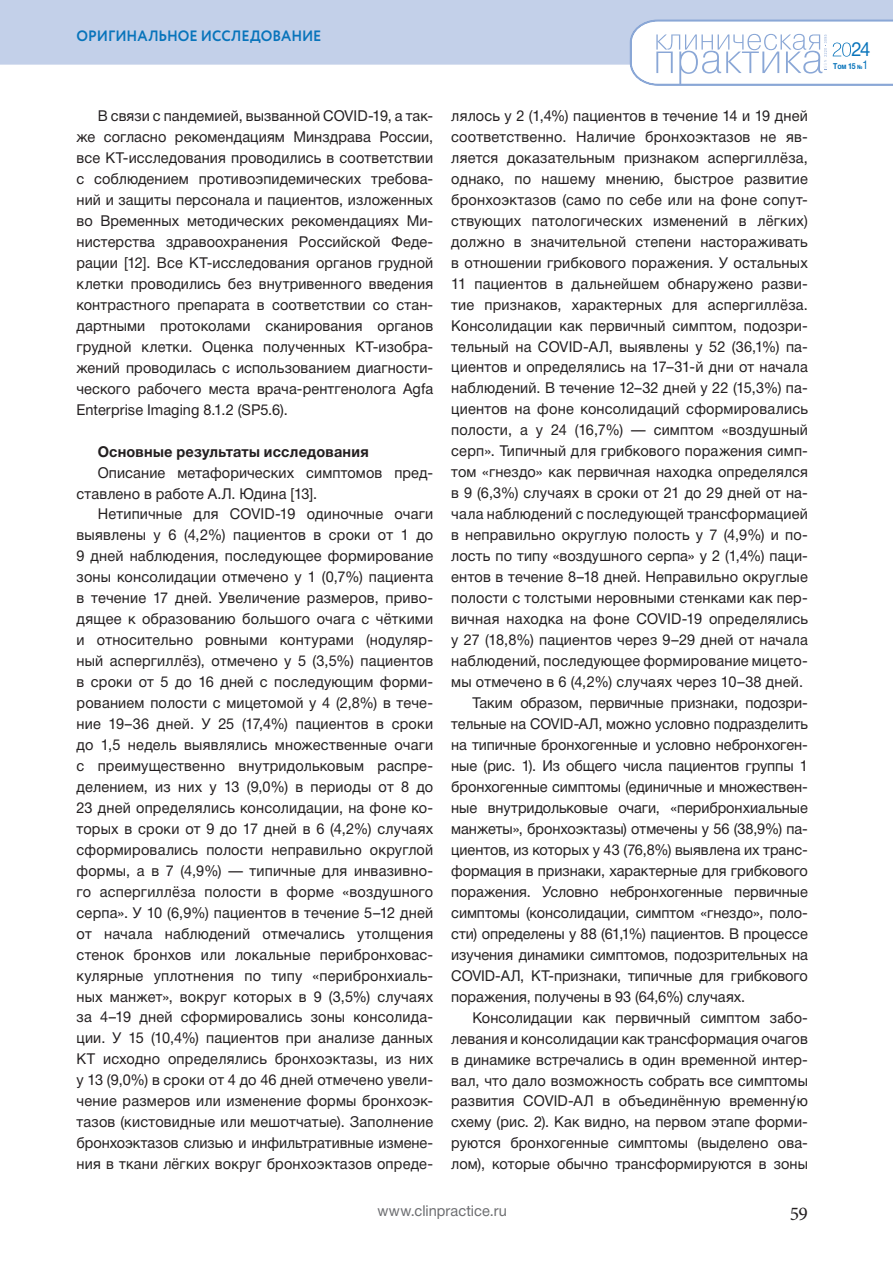
<style>
.page{position:relative;width:893px;height:1263px;background:#fff}
.page>*{position:absolute;margin:0;border:0;box-sizing:border-box;transform-origin:0 0}
.t1{font:19.5px "Helvetica Neue Cyr";color:#0874bb;scale:.95 1}
.t2{font:19.5px "Minion Pro";color:#231f20}
.t3{font:15px/21px "Helvetica Neue Cyr";letter-spacing:.01em;color:#231f20;text-align:justify}
.t4{font:15px "Helvetica Neue Cyr";letter-spacing:.01em;color:#231f20;scale:.96 1}
.t5{font:700 15px "Helvetica Neue Cyr";letter-spacing:.01em;color:#231f20}
.t6{font:700 15px "Circe";letter-spacing:-.005em;color:#0874bb;scale:.95 1}
.t7{font:15px "Helvetica Neue Cyr";letter-spacing:.005em;color:#6c6d70}
.t8{font:700 8.25px "Helvetica Neue Cyr";color:#0874bb;scale:.85 1}
.s1{font-size:6px}
.s2{font-weight:400;font-size:12px}
</style>
<div class="page">
<div style="left:0;top:0;width:893px;height:65px;background:#c3d0e9"></div>
<svg style="left:629px;top:19px;width:264px;height:67px"></svg>
<p class="t6" style="left:77px;top:26px;width:259px">ОРИГИНАЛЬНОЕ ИССЛЕДОВАНИЕ</p>
<p class="t3" style="left:77px;top:106px;width:358px;text-indent:21px">В связи с пандемией, вызванной COVID-19, а так&shy;же согласно рекомендациям Минздрава России, все КТ-исследования проводились в соответствии с соблюдением противоэпидемических требова&shy;ний и защиты персонала и пациентов, изложенных во Временных методических рекомендациях Ми&shy;нистерства здравоохранения Российской Феде&shy;рации [12]. Все КТ-исследования органов грудной клетки проводились без внутривенного введения контрастного препарата в соответствии со стан&shy;дартными протоколами сканирования органов грудной клетки. Оценка полученных КТ-изобра&shy;жений проводилась с использованием диагности&shy;ческого рабочего места врача-рентгенолога Agfa Enterprise Imaging 8.1.2 (SP5.6).</p>
<p class="t5" style="left:98px;top:443px;width:272px">Основные результаты исследования</p>
<p class="t3" style="left:77px;top:462px;width:358px;text-indent:21px">Описание метафорических симптомов пред&shy;ставлено в работе А.Л. Юдина [13].</p>
<p class="t3" style="left:77px;top:504px;width:358px;text-indent:21px">Нетипичные для COVID-19 одиночные очаги выявлены у 6 (4,2%) пациентов в сроки от 1 до 9 дней наблюдения, последующее формирование зоны консолидации отмечено у 1 (0,7%) пациента в течение 17 дней. Увеличение размеров, приво&shy;дящее к образованию большого очага с чёткими и относительно ровными контурами (нодуляр&shy;ный аспергиллёз), отмечено у 5 (3,5%) пациентов в сроки от 5 до 16 дней с последующим форми&shy;рованием полости с мицетомой у 4 (2,8%) в тече&shy;ние 19–36 дней. У 25 (17,4%) пациентов в сроки до 1,5 недель выявлялись множественные очаги с преимущественно внутридольковым распре&shy;делением, из них у 13 (9,0%) в периоды от 8 до 23 дней определялись консолидации, на фоне ко&shy;торых в сроки от 9 до 17 дней в 6 (4,2%) случаях сформировались полости неправильно округлой формы, а в 7 (4,9%) — типичные для инвазивно&shy;го аспергиллёза полости в форме «воздушного серпа». У 10 (6,9%) пациентов в течение 5–12 дней от начала наблюдений отмечались утолщения стенок бронхов или локальные перибронховас&shy;кулярные уплотнения по типу «перибронхиаль&shy;ных манжет», вокруг которых в 9 (3,5%) случаях за 4–19 дней сформировались зоны консолида&shy;ции. У 15 (10,4%) пациентов при анализе данных КТ исходно определялись бронхоэктазы, из них у 13 (9,0%) в сроки от 4 до 46 дней отмечено увели&shy;чение размеров или изменение формы бронхоэк&shy;тазов (кистовидные или мешотчатые). Заполнение бронхоэктазов слизью и инфильтративные измене&shy;ния в ткани лёгких вокруг бронхоэктазов опреде-</p>
<p class="t3" style="left:451px;top:105px;width:358px">лялось у 2 (1,4%) пациентов в течение 14 и 19 дней</p>
<p class="t3" style="left:451px;top:126px;width:358px">соответственно. Наличие бронхоэктазов не яв-</p>
<p class="t3" style="left:451px;top:147px;width:358px">ляется доказательным признаком аспергиллёза,</p>
<p class="t3" style="left:451px;top:168px;width:358px">однако, по нашему мнению, быстрое развитие</p>
<p class="t3" style="left:451px;top:189px;width:358px">бронхоэктазов (само по себе или на фоне сопут-</p>
<p class="t3" style="left:451px;top:210px;width:358px">ствующих патологических изменений в лёгких)</p>
<p class="t3" style="left:451px;top:231px;width:358px">должно в значительной степени настораживать</p>
<p class="t3" style="left:451px;top:252px;width:358px">в отношении грибкового поражения. У остальных</p>
<p class="t3" style="left:451px;top:273px;width:358px">11 пациентов в дальнейшем обнаружено разви-</p>
<p class="t3" style="left:451px;top:294px;width:358px">тие признаков, характерных для аспергиллёза.</p>
<p class="t3" style="left:451px;top:315px;width:358px">Консолидации как первичный симптом, подозри-</p>
<p class="t3" style="left:451px;top:336px;width:358px">тельный на COVID-АЛ, выявлены у 52 (36,1%) па-</p>
<p class="t3" style="left:451px;top:357px;width:358px">циентов и определялись на 17–31-й дни от начала</p>
<p class="t3" style="left:451px;top:378px;width:358px">наблюдений. В течение 12–32 дней у 22 (15,3%) па-</p>
<p class="t3" style="left:451px;top:399px;width:358px">циентов на фоне консолидаций сформировались</p>
<p class="t3" style="left:451px;top:420px;width:358px">полости, а у 24 (16,7%) — симптом «воздушный</p>
<p class="t3" style="left:451px;top:441px;width:357px">серп». Типичный для грибкового поражения симп-</p>
<p class="t3" style="left:451px;top:462px;width:358px">том «гнездо» как первичная находка определялся</p>
<p class="t3" style="left:451px;top:483px;width:358px">в 9 (6,3%) случаях в сроки от 21 до 29 дней от на-</p>
<p class="t3" style="left:451px;top:503px;width:358px">чала наблюдений с последующей трансформацией</p>
<p class="t3" style="left:451px;top:524px;width:358px">в неправильно округлую полость у 7 (4,9%) и по-</p>
<p class="t3" style="left:451px;top:545px;width:358px">лость по типу «воздушного серпа» у 2 (1,4%) паци-</p>
<p class="t3" style="left:451px;top:566px;width:358px">ентов в течение 8–18 дней. Неправильно округлые</p>
<p class="t3" style="left:451px;top:587px;width:358px">полости с толстыми неровными стенками как пер-</p>
<p class="t3" style="left:451px;top:608px;width:358px">вичная находка на фоне COVID-19 определялись</p>
<p class="t3" style="left:451px;top:629px;width:358px">у 27 (18,8%) пациентов через 9–29 дней от начала</p>
<p class="t3" style="left:451px;top:650px;width:358px">наблюдений, последующее формирование мицето-</p>
<p class="t3" style="left:451px;top:671px;width:353px">мы отмечено в 6 (4,2%) случаях через 10–38 дней.</p>
<p class="t3" style="left:472px;top:692px;width:337px">Таким образом, первичные признаки, подозри-</p>
<p class="t4" style="left:451px;top:716px;width:373px">тельные на COVID-АЛ, можно условно подразделить</p>
<p class="t3" style="left:451px;top:734px;width:358px">на типичные бронхогенные и условно небронхоген-</p>
<p class="t3" style="left:451px;top:755px;width:358px">ные (рис. 1). Из общего числа пациентов группы 1</p>
<p class="t3" style="left:451px;top:776px;width:358px">бронхогенные симптомы (единичные и множествен-</p>
<p class="t3" style="left:451px;top:797px;width:358px">ные внутридольковые очаги, «перибронхиальные</p>
<p class="t3" style="left:451px;top:818px;width:358px">манжеты», бронхоэктазы) отмечены у 56 (38,9%) па-</p>
<p class="t3" style="left:451px;top:839px;width:357px">циентов, из которых у 43 (76,8%) выявлена их транс-</p>
<p class="t3" style="left:451px;top:860px;width:358px">формация в признаки, характерные для грибкового</p>
<p class="t3" style="left:451px;top:881px;width:358px">поражения. Условно небронхогенные первичные</p>
<p class="t3" style="left:451px;top:902px;width:358px">симптомы (консолидации, симптом «гнездо», поло-</p>
<p class="t3" style="left:451px;top:923px;width:358px">сти) определены у 88 (61,1%) пациентов. В процессе</p>
<p class="t3" style="left:451px;top:944px;width:358px">изучения динамики симптомов, подозрительных на</p>
<p class="t3" style="left:451px;top:965px;width:358px">COVID-АЛ, КТ-признаки, типичные для грибкового</p>
<p class="t3" style="left:451px;top:986px;width:296px">поражения, получены в 93 (64,6%) случаях.</p>
<p class="t3" style="left:472px;top:1007px;width:335px">Консолидации как первичный симптом забо-</p>
<p class="t3" style="left:451px;top:1028px;width:358px">левания и консолидации как трансформация очагов</p>
<p class="t3" style="left:451px;top:1049px;width:358px">в динамике встречались в один временной интер-</p>
<p class="t3" style="left:451px;top:1070px;width:358px">вал, что дало возможность собрать все симптомы</p>
<p class="t3" style="left:451px;top:1091px;width:358px">развития COVID-АЛ в объединённую временную</p>
<p class="t3" style="left:451px;top:1112px;width:358px">схему (рис. 2). Как видно, на первом этапе форми-</p>
<p class="t3" style="left:451px;top:1133px;width:358px">руются бронхогенные симптомы (выделено ова-</p>
<p class="t3" style="left:451px;top:1154px;width:358px">лом), которые обычно трансформируются в зоны</p>
<p class="t7" style="left:377px;top:1203px;width:131px">www.clinpractice.ru</p>
<h1 class="t2" style="left:790px;top:1200px;width:20px">59</h1>
<h1 class="t1" style="left:851px;top:39px;width:22px">24</h1>
<p class="t8" style="left:833px;top:61px;width:43px">Том 15 <span class="s1">№</span><span class="s2">1</span></p>
</div>
